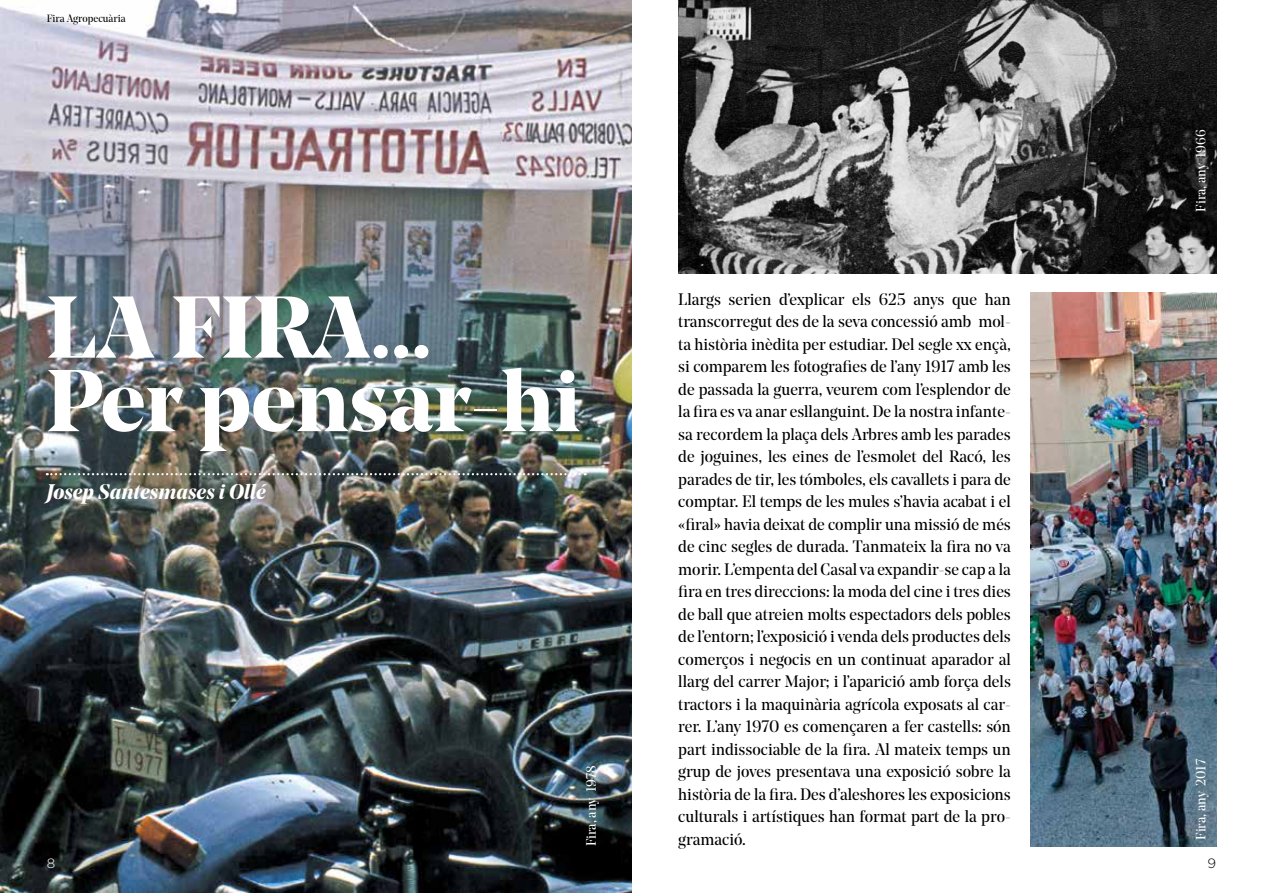
<style>
.page{position:relative;width:1263px;height:893px;background:#fff}
.page>*{position:absolute;margin:0;border:0;box-sizing:border-box;transform-origin:0 0}
.t1{font:700 87px/73.5px "Noe Display";color:#fff}
.t2{font:italic 700 21px "Noe Display";color:#fff}
.t3{font:16.5px/22.5px "Noe Display";color:#000;text-align:justify}
.t4{font:13.5px "Noe Display";color:#fff}
.t5{font:300 13.5px "Gotham";color:#fff}
.t6{font:300 13.5px "Gotham";color:#000}
.t7{font:10.5px "Noe Display";color:#000}
</style>
<div class="page">
<img style="left:0;top:0;width:631px;height:893px">
<img style="left:678px;top:0;width:538px;height:274px">
<svg style="left:47px;top:473px;width:539px;height:2px"></svg>
<img style="left:1030px;top:292px;width:186px;height:554px">
<p class="t7" style="left:47px;top:11px;width:80px">Fira Agropecuària</p>
<h1 class="t1" style="left:47px;top:289px;width:535px">LA FIRA…<br>Per pensar-hi</h1>
<p class="t2" style="left:47px;top:478px;width:221px">Josep Santesmases i Ollé</p>
<p class="t4" style="left:583px;top:846px;width:82px;rotate:-90deg">Fira, any 1978</p>
<p class="t3" style="left:678px;top:288px;width:334px">Llargs serien d’explicar els 625 anys que han transcorregut des de la seva concessió amb mol&shy;ta història inèdita per estudiar. Del segle xx ençà, si comparem les fotografies de l’any 1917 amb les de passada la guerra, veurem com l’esplendor de la fira es va anar esllanguint. De la nostra infante&shy;sa recordem la plaça dels Arbres amb les parades de joguines, les eines de l’esmolet del Racó, les parades de tir, les tómboles, els cavallets i para de comptar. El temps de les mules s’havia acabat i el «firal» havia deixat de complir una missió de més de cinc segles de durada. Tanmateix la fira no va morir. L’empenta del Casal va expandir-se cap a la fira en tres direccions: la moda del cine i tres dies de ball que atreien molts espectadors dels pobles de l’entorn; l’exposició i venda dels productes dels comerços i negocis en un continuat aparador al llarg del carrer Major; i l’aparició amb força dels tractors i la maquinària agrícola exposats al car&shy;rer. L’any 1970 es començaren a fer castells: són part indissociable de la fira. Al mateix temps un grup de joves presentava una exposició sobre la història de la fira. Des d’aleshores les exposicions culturals i artístiques han format part de la pro-</p>
<p class="t3" style="left:678px;top:828px;width:69px">gramació.</p>
<p class="t4" style="left:1192px;top:212px;width:84px;rotate:-90deg">Fira, any 1966</p>
<p class="t4" style="left:1192px;top:840px;width:82px;rotate:-90deg">Fira, any 2017</p>
<p class="t5" style="left:47px;top:855px;width:10px">8</p>
<p class="t6" style="left:1207px;top:855px;width:10px">9</p>
</div>
